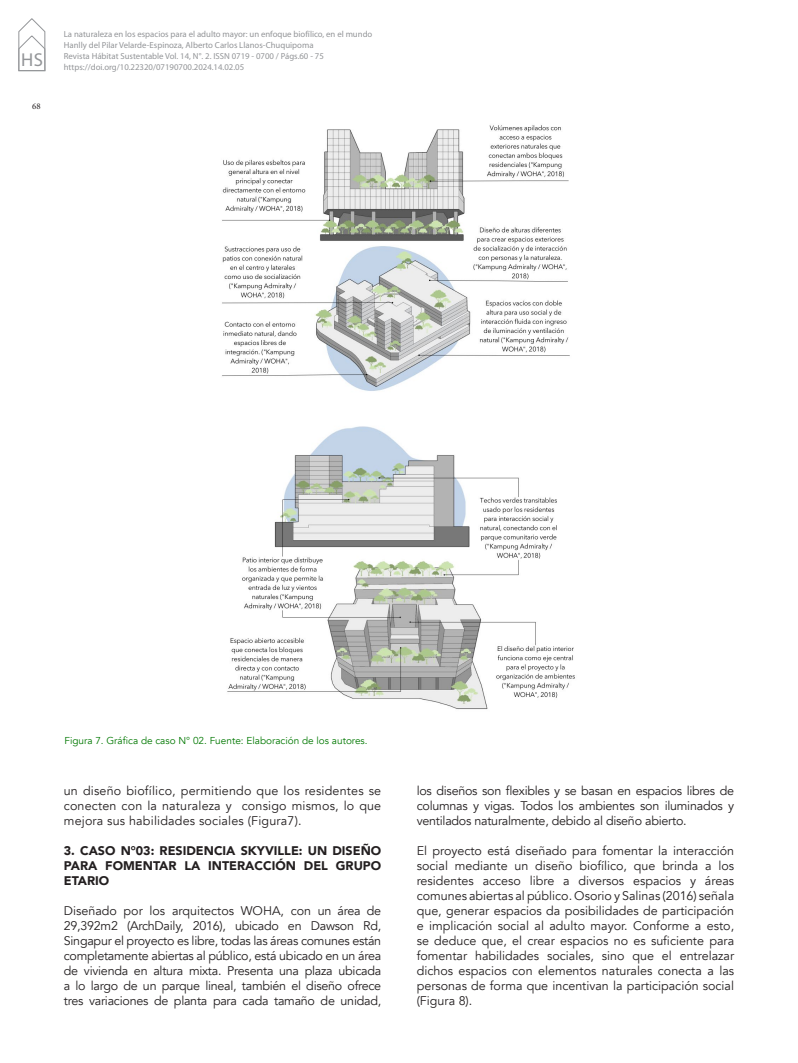
<style>
.page{position:relative;width:798px;height:1063px;background:#fff}
.page>*{position:absolute;margin:0;border:0;box-sizing:border-box;transform-origin:0 0}
.t1{font:18.75px "Myriad Pro";color:#939598}
._07_CUERPO_TEXTO{font:12.5px/15px "Avenir";letter-spacing:-.01em;color:#231f20;text-align:justify}
._10_SUBTITULOS__2_2{font:900 12.5px/15px "Avenir";color:#231f20;text-align:justify}
._14_PIE_DE_FOTOS{font:10px "Avenir";color:#007800}
.t2{font:8.75px/11.2px "Myriad Pro";color:#939598}
.t3{font:8.75px "Minion Pro";color:#231f20}
</style>
<div class="page">
<svg style="left:19px;top:18px;width:26px;height:53px"></svg>
<img style="left:222px;top:125px;width:353px;height:585px">
<h1 class="t1" style="left:21px;top:48px;width:24px">HS</h1>
<p class="t3" style="left:32px;top:101px;width:10px">68</p>
<p class="t2" style="left:64px;top:28px;width:310px">La naturaleza en los espacios para el adulto mayor: un enfoque biofílico, en el mundo Hanlly del Pilar Velarde-Espinoza, Alberto Carlos Llanos-Chuquipoma<br>Revista Hábitat Sustentable Vol. 14, N°. 2. ISSN 0719 - 0700 / Págs.60 - 75 https://doi.org/10.22320/07190700.2024.14.02.05</p>
<p class="_14_PIE_DE_FOTOS" style="left:64px;top:734px;width:304px">Figura 7. Gráfica de caso N° 02. Fuente: Elaboración de los autores.</p>
<p class="_07_CUERPO_TEXTO" style="left:64px;top:783px;width:319px">un diseño biofílico, permitiendo que los residentes se conecten con la naturaleza y consigo mismos, lo que mejora sus habilidades sociales (Figura7).</p>
<p class="_10_SUBTITULOS__2_2" style="left:64px;top:843px;width:319px">3. CASO N°03: RESIDENCIA SKYVILLE: UN DISEÑO PARA FOMENTAR LA INTERACCIÓN DEL GRUPO ETARIO</p>
<p class="_07_CUERPO_TEXTO" style="left:64px;top:903px;width:319px">Diseñado por los arquitectos WOHA, con un área de 29,392m2 (ArchDaily, 2016), ubicado en Dawson Rd, Singapur el proyecto es libre, todas las áreas comunes están completamente abiertas al público, está ubicado en un área de vivienda en altura mixta. Presenta una plaza ubicada a lo largo de un parque lineal, también el diseño ofrece tres variaciones de planta para cada tamaño de unidad,</p>
<p class="_07_CUERPO_TEXTO" style="left:416px;top:783px;width:319px">los diseños son flexibles y se basan en espacios libres de columnas y vigas. Todos los ambientes son iluminados y ventilados naturalmente, debido al diseño abierto.</p>
<p class="_07_CUERPO_TEXTO" style="left:416px;top:843px;width:319px">El proyecto está diseñado para fomentar la interacción social mediante un diseño biofílico, que brinda a los residentes acceso libre a diversos espacios y áreas comunes abiertas al público. Osorio y Salinas (2016) señala que, generar espacios da posibilidades de participación e implicación social al adulto mayor. Conforme a esto, se deduce que, el crear espacios no es suficiente para fomentar habilidades sociales, sino que el entrelazar dichos espacios con elementos naturales conecta a las personas de forma que incentivan la participación social (Figura 8).</p>
</div>
